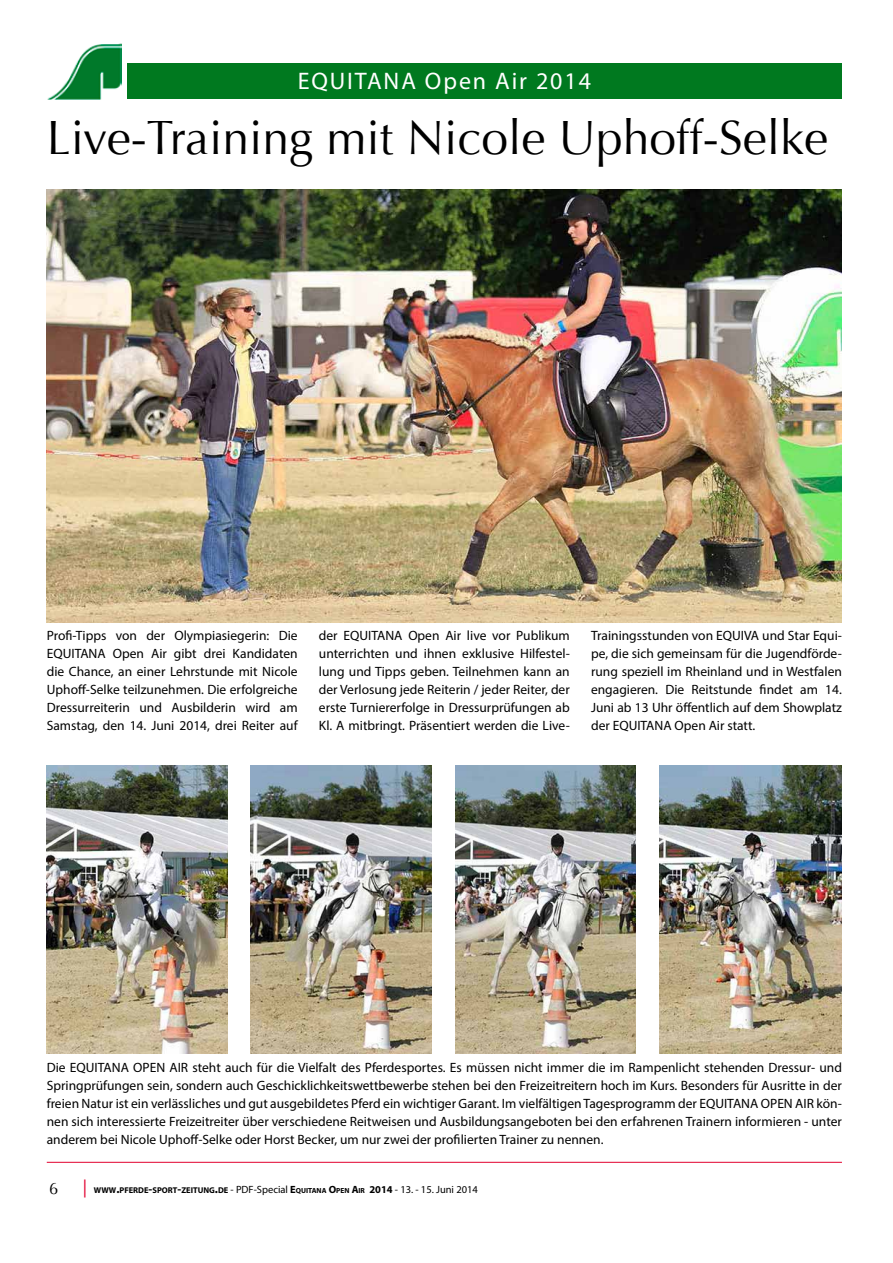
<style>
.page{position:relative;width:893px;height:1263px;background:#fff}
.page>*{position:absolute;margin:0;border:0;box-sizing:border-box;transform-origin:0 0}
.t1{font:48px "Optima";color:#000}
.t2{font:24px "Myriad Pro";letter-spacing:.08em;color:#fff}
.t3{font:16.5px "Optima";color:#000}
.t4{font:13.5px/18px "Myriad Pro";color:#000;text-align:justify}
.t5{font:10.5px "Myriad Pro";color:#000}
.s1{font-size:18px;color:#e2002f}
.s2{font-weight:700;font-size:8.4px}
.s3{font-weight:700;font-size:12px}
.s4{font-weight:700}
.s5{font-weight:700;font-size:7.35px}
</style>
<div class="page">
<hr style="left:47px;top:1162px;width:795px;height:1px;background:#e2002f">
<div style="left:128px;top:64px;width:714px;height:35px;background:#00791f"></div>
<img style="left:47px;top:43px;width:74px;height:57px">
<img style="left:47px;top:190px;width:795px;height:432px">
<img style="left:47px;top:766px;width:181px;height:288px">
<img style="left:251px;top:766px;width:181px;height:288px">
<img style="left:455px;top:766px;width:181px;height:288px">
<img style="left:659px;top:766px;width:183px;height:288px">
<h2 class="t2" style="left:298px;top:66px;width:295px">EQUITANA Open Air 2014</h2>
<h1 class="t1" style="left:47px;top:110px;width:783px">Live-Training mit Nicole Uphoff-Selke</h1>
<p class="t4" style="left:47px;top:626px;width:252px">Profi-Tipps von der Olympiasiegerin: Die EQUITANA Open Air gibt drei Kandidaten die Chance, an einer Lehrstunde mit Nicole Uphoff-Selke teilzunehmen. Die erfolgreiche Dressurreiterin und Ausbilderin wird am Samstag, den 14. Juni 2014, drei Reiter auf</p>
<p class="t4" style="left:319px;top:626px;width:252px">der EQUITANA Open Air live vor Publikum unterrichten und ihnen exklusive Hilfestel&shy;lung und Tipps geben. Teilnehmen kann an der Verlosung jede Reiterin / jeder Reiter, der erste Turniererfolge in Dressurprüfungen ab Kl. A mitbringt. Präsentiert werden die Live-</p>
<p class="t4" style="left:591px;top:626px;width:252px">Trainingsstunden von EQUIVA und Star Equi&shy;pe, die sich gemeinsam für die Jugendförde&shy;rung speziell im Rheinland und in Westfalen engagieren. Die Reitstunde findet am 14.<br>Juni ab 13 Uhr öffentlich auf dem Showplatz der EQUITANA Open Air statt.</p>
<p class="t4" style="left:47px;top:1058px;width:797px">Die EQUITANA OPEN AIR steht auch für die Vielfalt des Pferdesportes. Es müssen nicht immer die im Rampenlicht stehenden Dressur- und Springprüfungen sein, sondern auch Geschicklichkeitswettbewerbe stehen bei den Freizeitreitern hoch im Kurs. Besonders für Ausritte in der freien Natur ist ein verlässliches und gut ausgebildetes Pferd ein wichtiger Garant. Im vielfältigen Tagesprogramm der EQUITANA OPEN AIR kön&shy;nen sich interessierte Freizeitreiter über verschiedene Reitweisen und Ausbildungsangeboten bei den erfahrenen Trainern informieren - unter anderem bei Nicole Uphoff-Selke oder Horst Becker, um nur zwei der profilierten Trainer zu nennen.</p>
<p class="t3" style="left:49px;top:1179px;width:11px">6</p>
<p class="t5" style="left:83px;top:1183px;width:396px"><span class="s1">|</span> <span class="s2">WWW</span><span class="s3">.</span><span class="s2">PFERDE</span><span class="s3">-</span><span class="s2">SPORT</span><span class="s3">-</span><span class="s2">ZEITUNG</span><span class="s3">.</span><span class="s2">DE</span> - PDF-Special <span class="s4">E</span><span class="s5">QUITANA</span> <span class="s4">O</span><span class="s5">PEN</span> <span class="s4">A</span><span class="s5">IR</span> <span class="s4">2014</span> - 13. - 15. Juni 2014</p>
</div>
